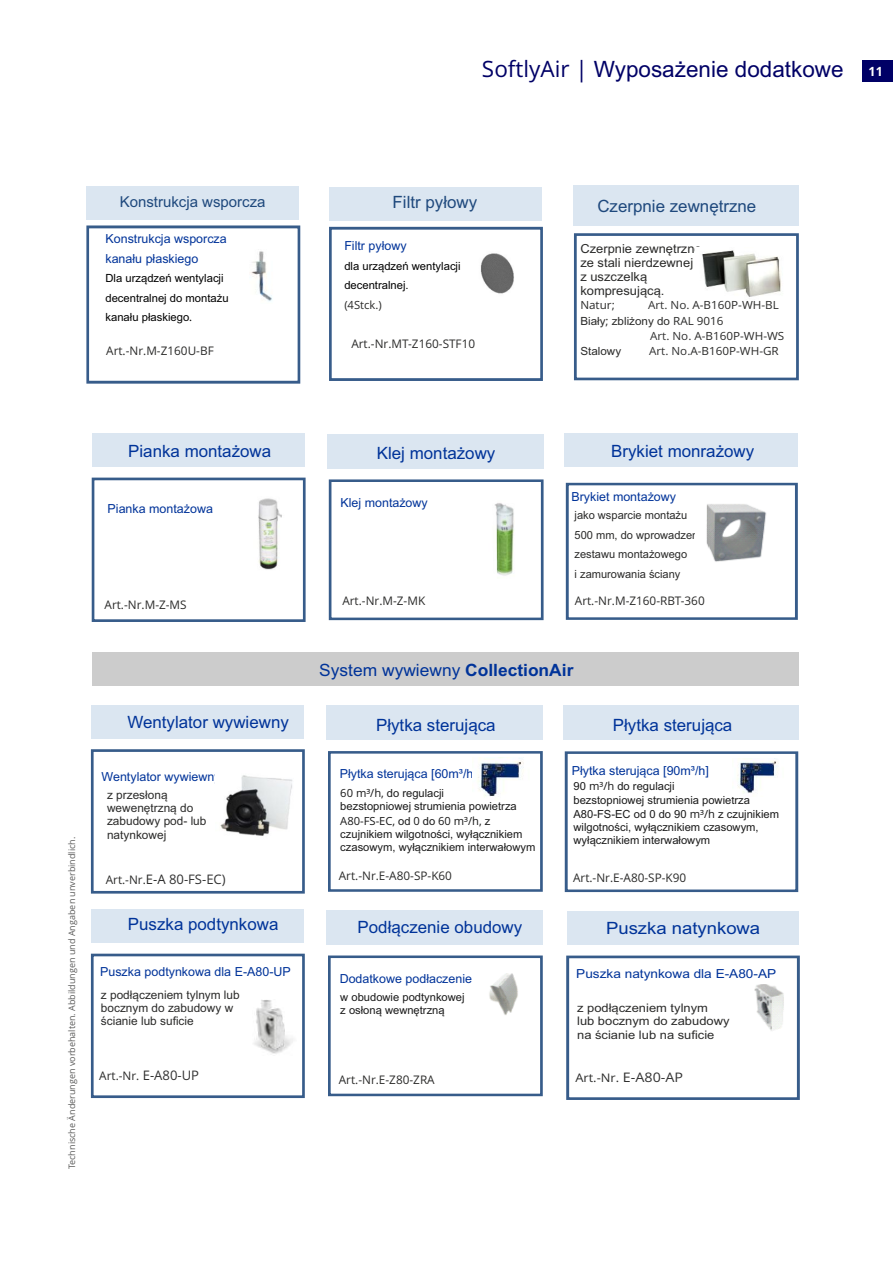
<style>
.page{position:relative;width:893px;height:1263px;background:#fff}
.page>*{position:absolute;margin:0;border:0;box-sizing:border-box;transform-origin:0 0}
.t1{font:22.5px "Arial";color:#006}
.t2{font:16.95px "Arial";color:#039}
.t3{font:16.95px "Arial";color:#1f497d}
.t4{font:16.95px "Arial";color:#039;scale:1.09 1}
.t5{font:15px "Arial";color:#1f497d}
.t6{font:13.2px "Open Sans";color:#333}
.t7{font:700 12.75px "Open Sans";color:#fff}
.t8{font:12.45px/19.4px "Arial";color:#039}
.t9{font:12.45px/14px "Arial";color:#2b2b2a;scale:1.04 1}
.t10{font:12.45px "Arial";color:#039;scale:1.09 1}
.t11{font:11.85px "Open Sans";color:#2b2b2a}
.t12{font:11.85px/13.2px "Arial";color:#2b2b2a}
.t13{font:11.85px/13.2px "Arial";color:#2b2b2a;scale:1.09 1}
.t14{font:11.85px "Open Sans";color:#2b2b2a;scale:1.09 1}
.t15{font:11.25px/13.4px "Arial";color:#1a1a1a}
.t16{font:11.25px/19.4px "Arial";color:#000}
.t17{font:11.25px/19.4px "Arial";color:#2b2b2a}
.t18{font:11.25px "Open Sans";color:#2b2b2a;scale:1.04 1}
.t19{font:11.25px "Arial";color:#2b2b2a;scale:1.04 1}
.t20{font:11.25px "Open Sans";color:#1a1a1a}
.t21{font:11.25px "Open Sans";color:#2b2b2a}
.t22{font:9px "Open Sans";color:#5c5c5b}
.s1{font-family:"Open Sans"}
.s2{color:#333}
.s3{font-weight:700}
.s4{font-family:"Arial"}
.s5{font-size:11.85px;color:#2b2b2a}
.s6{color:#2b2b2a}
.s7{font-size:13.2px}
.s8{font-size:13.2px;color:#333}
</style>
<div class="page">
<div style="left:862px;top:60px;width:31px;height:22px;background:#006"></div>
<img style="left:86px;top:185px;width:714px;height:915px">
<h1 class="t1" style="left:482px;top:60px;width:363px"><span class="s1">SoftlyAir |</span> Wyposażenie dodatkowe</h1>
<p class="t7" style="left:868px;top:66px;width:16px">11</p>
<h3 class="t5" style="left:120px;top:196px;width:147px">Konstrukcja wsporcza</h3>
<p class="t8" style="left:105px;top:230px;width:123px">Konstrukcja wsporcza kanału płaskiego</p>
<p class="t16" style="left:105px;top:270px;width:125px">Dla urządzeń wentylacji decentralnej do montażu kanału płaskiego<span class="s1">.</span></p>
<p class="t11" style="left:106px;top:346px;width:109px">Art.-Nr.M-Z160U-BF</p>
<h2 class="t3" style="left:393px;top:196px;width:86px">Filtr pyłowy</h2>
<p class="t8" style="left:344px;top:237px;width:64px">Filtr pyłowy</p>
<p class="t16" style="left:344px;top:257px;width:118px">dla urządzeń wentylacji decentralnej.</p>
<p class="t21" style="left:344px;top:300px;width:39px">(4Stck.)</p>
<h2 class="t3" style="left:403px;top:200px;width:78px">Staubfilter</h2>
<p class="t11" style="left:351px;top:339px;width:125px">Art.-Nr.MT-Z160-STF10</p>
<h2 class="t3" style="left:597px;top:200px;width:161px">Czerpnie zewnętrzne</h2>
<p class="t9" style="left:580px;top:243px;width:118px">Czerpnie zewnętrzne ze stali nierdzewnej z uszczelką kompresującą.</p>
<p class="t18" style="left:580px;top:301px;width:35px">Natur;</p>
<p class="t18" style="left:648px;top:301px;width:127px"><span class="s2">Art. No.</span> A-B160P-WH-BL</p>
<p class="t19" style="left:580px;top:316px;width:139px">Biały<span class="s1">;</span> zbliżony do <span class="s1">RAL 9016</span></p>
<p class="t18" style="left:650px;top:331px;width:131px"><span class="s2">Art. No.</span> A-B160P-WH-WS</p>
<p class="t19" style="left:580px;top:347px;width:41px">Stalowy</p>
<p class="t18" style="left:649px;top:347px;width:126px"><span class="s2">Art. No.</span>A-B160P-WH-GR</p>
<p class="t22" style="left:68px;top:1169px;width:334px;rotate:-90deg">Technische Änderungen vorbehalten. Abbildungen und Angaben unverbindlich.</p>
<h2 class="t2" style="left:128px;top:444px;width:145px">Pianka montażowa</h2>
<h2 class="t2" style="left:611px;top:444px;width:144px">Brykiet monrażowy</h2>
<p class="t8" style="left:571px;top:488px;width:106px">Brykiet montażowy</p>
<h2 class="t2" style="left:377px;top:447px;width:120px">Klej montażowy</h2>
<p class="t8" style="left:340px;top:494px;width:89px">Klej montażowy</p>
<p class="t8" style="left:108px;top:500px;width:107px">Pianka montażowa</p>
<p class="t17" style="left:575px;top:507px;width:134px">jako wsparcie montażu<br>500 mm, do wprowadzenia zestawu montażowego<br>i zamurowania ściany</p>
<p class="t11" style="left:105px;top:600px;width:84px">Art.-Nr.M-Z-MS</p>
<p class="t11" style="left:342px;top:596px;width:84px">Art.-Nr.M-Z-MK</p>
<p class="t11" style="left:575px;top:596px;width:131px">Art.-Nr.M-Z160-RBT-360</p>
<h2 class="t2" style="left:319px;top:664px;width:256px">System wywiewny <span class="s3">CollectionAir</span></h2>
<h2 class="t2" style="left:127px;top:716px;width:163px">Wentylator wywiewny</h2>
<h2 class="t2" style="left:376px;top:718px;width:121px">Płytka sterująca</h2>
<p class="t8" style="left:340px;top:765px;width:139px">Płytka sterująca [60m³/h]</p>
<p class="t15" style="left:340px;top:787px;width:178px"><span class="s1">60 m³/h,</span> do regulacji bezstopniowej strumienia powietrza</p>
<p class="t20" style="left:340px;top:816px;width:152px">A80-FS-EC, <span class="s4">od</span> 0 <span class="s4">do</span> 60 m³/h, <span class="s4">z</span></p>
<p class="t15" style="left:340px;top:829px;width:197px;line-height:12.5px">czujnikiem wilgotności, wyłącznikiem czasowym, wyłącznikiem interwałowym</p>
<p class="t11" style="left:339px;top:871px;width:115px">Art.-Nr.E-A80-SP-K60</p>
<p class="t8" style="left:102px;top:768px;width:121px">Wentylator wywiewny</p>
<p class="t12" style="left:107px;top:789px;width:101px">z przesłoną wewenętrzną do zabudowy pod- lub natynkowej</p>
<p class="t6" style="left:106px;top:874px;width:122px"><span class="s5">Art.-Nr.</span><span class="s6">E-A</span> 80-FS-EC)</p>
<h2 class="t2" style="left:128px;top:918px;width:152px">Puszka podtynkowa</h2>
<h2 class="t2" style="left:358px;top:921px;width:166px">Podłączenie obudowy</h2>
<p class="t8" style="left:340px;top:970px;width:134px">Dodatkowe podłaczenie</p>
<p class="t15" style="left:340px;top:992px;width:126px;line-height:12.5px">w obudowie podtynkowej z osłoną wewnętrzną</p>
<p class="t8" style="left:100px;top:963px;width:192px">Puszka podtynkowa dla E-A80-UP</p>
<p class="t12" style="left:101px;top:989px;width:140px">z podłączeniem tylnym lub bocznym do zabudowy w ścianie lub suficie</p>
<p class="t11" style="left:99px;top:1071px;width:101px">Art.-Nr. <span class="s7">E-</span><span class="s8">A80-UP</span></p>
<p class="t11" style="left:339px;top:1075px;width:97px">Art.-Nr.E-Z80-ZRA</p>
<h2 class="t2" style="left:613px;top:719px;width:121px">Płytka sterująca</h2>
<p class="t8" style="left:572px;top:762px;width:139px">Płytka sterująca [90m³/h]</p>
<p class="t15" style="left:573px;top:780px;width:207px">90 <span class="s1">m³/h</span> do regulacji<br>bezstopniowej strumienia powietrza<br>A80-FS-EC od 0 do 90 <span class="s1">m³/h</span> z czujnikiem wilgotności, wyłącznikiem czasowym, wyłącznikiem interwałowym</p>
<p class="t11" style="left:573px;top:873px;width:115px">Art.-Nr.E-A80-SP-K90</p>
<h2 class="t4" style="left:606px;top:922px;width:143px">Puszka natynkowa</h2>
<p class="t10" style="left:576px;top:969px;width:185px">Puszka natynkowa dla E-A80-AP</p>
<p class="t13" style="left:577px;top:1002px;width:141px">z podłączeniem tylnym<br>lub bocznym do zabudowy na ścianie lub na suficie</p>
<p class="t14" style="left:575px;top:1073px;width:100px">Art.-Nr. <span class="s7">E-</span><span class="s8">A80-AP</span></p>
</div>
